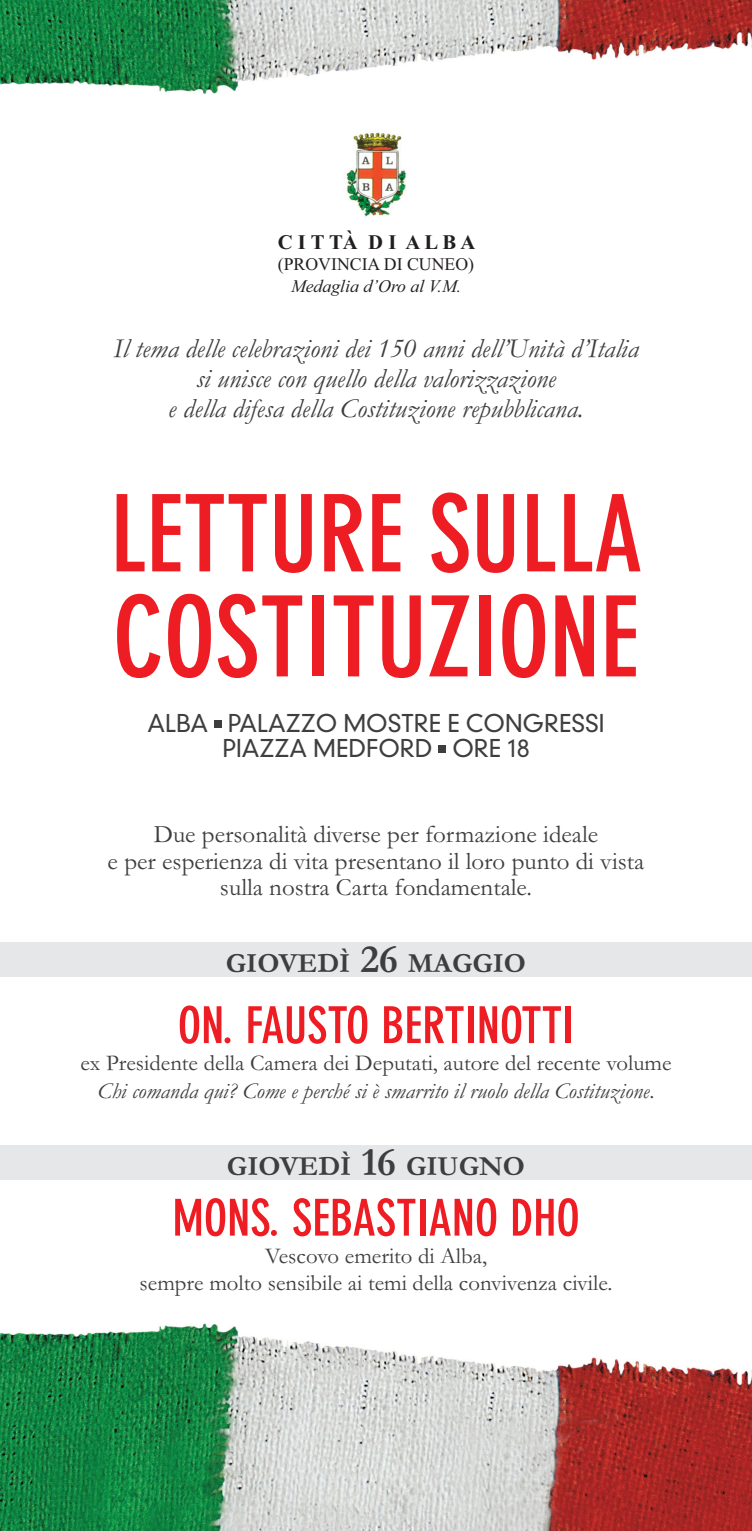
<style>
.page{position:relative;width:752px;height:1531px;background:#fff}
.page>*{position:absolute;margin:0;border:0;box-sizing:border-box;transform-origin:0 0}
.t1{font:700 condensed 110px "DIN Neuzeit Grotesk";color:#ee1d23}
.t2{font:700 condensed 105px "DIN Neuzeit Grotesk";color:#ee1d23}
.t3{font:700 condensed 50px "DIN Neuzeit Grotesk";color:#ee1d23}
.t4{font:700 28px "Garamond";color:#3e3e3f}
.t5{font:italic 27.5px/30px "Garamond";color:#3e3e3f;text-align:center}
.t6{font:25px/26.2px "Garamond";color:#3e3e3f;text-align:center}
.t7{font:300 23.75px/25px "DIN Neuzeit Grotesk";color:#3e3e3f;text-align:center}
.t8{font:italic 22.75px/27.2px "Garamond";color:#3e3e3f;text-align:center}
.t9{font:22.75px/27.2px "Garamond";color:#3e3e3f;text-align:center}
.t10{font:700 20.75px "Times New Roman";color:#231f20}
.t11{font:italic 17.75px "Times New Roman";color:#231f20}
.t12{font:17.75px "Times New Roman";color:#231f20}
.s1{font-size:40px}
.s2{font-style:normal}
</style>
<div class="page">
<div style="left:0;top:1145px;width:751px;height:34px;background:#e6e7e9"></div>
<div style="left:0;top:943px;width:751px;height:34px;background:#e6e7e9"></div>
<img style="left:0;top:1323px;width:751px;height:208px">
<img style="left:0;top:0;width:751px;height:94px">
<div style="left:214px;top:720px;width:7px;height:7px;background:#3e3e3f"></div>
<div style="left:438px;top:745px;width:8px;height:7px;background:#3e3e3f"></div>
<img style="left:346px;top:132px;width:60px;height:85px">
<p class="t10" style="left:277px;top:230px;width:199px">C I T TÀ D I A L B A</p>
<p class="t12" style="left:278px;top:254px;width:198px">(PROVINCIA DI CUNEO)</p>
<p class="t11" style="left:291px;top:279px;width:172px">Medaglia d’Oro al V.M.</p>
<p class="t5" style="left:113px;top:332px;width:526px">Il tema delle celebrazioni dei 150 anni dell’Unità d’Italia si unisce con quello della valorizzazione<br>e della difesa della Costituzione repubblicana.</p>
<h2 class="t2" style="left:109px;top:494px;width:534px">LETTURE SULLA</h2>
<h1 class="t1" style="left:113px;top:595px;width:527px">COSTITUZIONE</h1>
<p class="t7" style="left:147px;top:713px;width:458px">ALBA PALAZZO MOSTRE E CONGRESSI<br>PIAZZA MEDFORD ORE 18</p>
<p class="t6" style="left:108px;top:820px;width:538px">Due personalità diverse per formazione ideale<br>e per esperienza di vita presentano il loro punto di vista sulla nostra Carta fondamentale.</p>
<p class="t4" style="left:226px;top:952px;width:301px">GIOVEDÌ <span class="s1">26</span> MAGGIO</p>
<h3 class="t3" style="left:178px;top:1006px;width:397px">ON. FAUSTO BERTINOTTI</h3>
<p class="t8" style="left:80px;top:1049px;width:592px"><span class="s2">ex Presidente della Camera dei Deputati, autore del recente volume<br></span>Chi comanda qui? Come e perché si è smarrito il ruolo della Costituzione<span class="s2">.</span></p>
<p class="t4" style="left:227px;top:1155px;width:299px">GIOVEDÌ <span class="s1">16</span> GIUGNO</p>
<h3 class="t3" style="left:172px;top:1199px;width:408px">MONS. SEBASTIANO DHO</h3>
<p class="t9" style="left:139px;top:1241px;width:474px">Vescovo emerito di Alba,<br>sempre molto sensibile ai temi della convivenza civile.</p>
</div>
